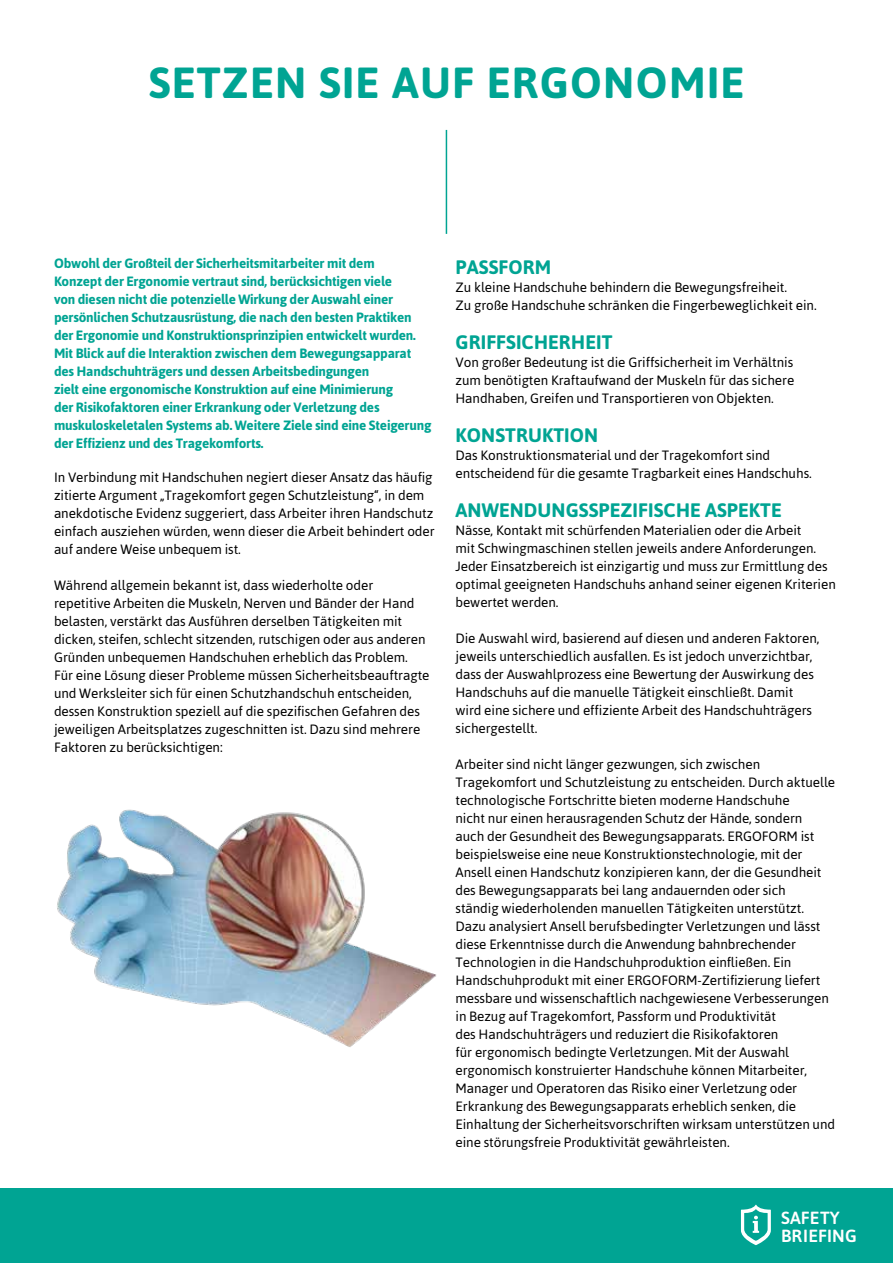
<style>
.page{position:relative;width:893px;height:1263px;background:#fff}
.page>*{position:absolute;margin:0;border:0;box-sizing:border-box;transform-origin:0 0}
.t1{font:700 43.5px "Asap";letter-spacing:.03em;color:#00a493}
.t2{font:700 19.5px "Asap";letter-spacing:.005em;color:#00a493}
.t3{font:500 17.55px/17.5px "Asap";letter-spacing:.01em;color:#fff}
.t4{font:13.5px/18px "Asap";letter-spacing:-.005em;color:#000}
.t5{font:700 13.5px/18px "Asap";letter-spacing:-.015em;color:#00a493}
</style>
<div class="page">
<hr style="left:446px;top:130px;width:1px;height:104px;background:#00a493">
<img style="left:57px;top:809px;width:379px;height:238px">
<div style="left:0;top:1188px;width:893px;height:75px;background:#00a493"></div>
<svg style="left:741px;top:1205px;width:30px;height:40px"></svg>
<h1 class="t1" style="left:149px;top:53px;width:597px">SETZEN SIE AUF ERGONOMIE</h1>
<p class="t5" style="left:54px;top:254px;width:379px">Obwohl der Großteil der Sicherheitsmitarbeiter mit dem<br>Konzept der Ergonomie vertraut sind, berücksichtigen viele<br>von diesen nicht die potenzielle Wirkung der Auswahl einer persönlichen Schutzausrüstung, die nach den besten Praktiken der Ergonomie und Konstruktionsprinzipien entwickelt wurden.<br>Mit Blick auf die Interaktion zwischen dem Bewegungsapparat des Handschuhträgers und dessen Arbeitsbedingungen<br>zielt eine ergonomische Konstruktion auf eine Minimierung<br>der Risikofaktoren einer Erkrankung oder Verletzung des muskuloskeletalen Systems ab. Weitere Ziele sind eine Steigerung der Effizienz und des Tragekomforts.</p>
<p class="t4" style="left:54px;top:468px;width:382px">In Verbindung mit Handschuhen negiert dieser Ansatz das häufig zitierte Argument „Tragekomfort gegen Schutzleistung“, in dem anekdotische Evidenz suggeriert, dass Arbeiter ihren Handschutz einfach ausziehen würden, wenn dieser die Arbeit behindert oder auf andere Weise unbequem ist.</p>
<p class="t4" style="left:54px;top:576px;width:377px">Während allgemein bekannt ist, dass wiederholte oder repetitive Arbeiten die Muskeln, Nerven und Bänder der Hand belasten, verstärkt das Ausführen derselben Tätigkeiten mit dicken, steifen, schlecht sitzenden, rutschigen oder aus anderen Gründen unbequemen Handschuhen erheblich das Problem.<br>Für eine Lösung dieser Probleme müssen Sicherheitsbeauftragte und Werksleiter sich für einen Schutzhandschuh entscheiden, dessen Konstruktion speziell auf die spezifischen Gefahren des jeweiligen Arbeitsplatzes zugeschnitten ist. Dazu sind mehrere Faktoren zu berücksichtigen:</p>
<h2 class="t2" style="left:456px;top:254px;width:97px">PASSFORM</h2>
<p class="t4" style="left:455px;top:278px;width:363px">Zu kleine Handschuhe behindern die Bewegungsfreiheit.<br>Zu große Handschuhe schränken die Fingerbeweglichkeit ein.</p>
<h2 class="t2" style="left:456px;top:329px;width:158px">GRIFFSICHERHEIT</h2>
<p class="t4" style="left:455px;top:353px;width:340px;text-align:justify">Von großer Bedeutung ist die Griffsicherheit im Verhältnis zum benötigten Kraftaufwand der Muskeln für das sichere Handhaben, Greifen und Transportieren von Objekten.</p>
<h2 class="t2" style="left:456px;top:422px;width:144px">KONSTRUKTION</h2>
<p class="t4" style="left:455px;top:446px;width:358px">Das Konstruktionsmaterial und der Tragekomfort sind entscheidend für die gesamte Tragbarkeit eines Handschuhs.</p>
<h2 class="t2" style="left:456px;top:497px;width:328px">ANWENDUNGSSPEZIFISCHE ASPEKTE</h2>
<p class="t4" style="left:455px;top:521px;width:382px">Nässe, Kontakt mit schürfenden Materialien oder die Arbeit<br>mit Schwingmaschinen stellen jeweils andere Anforderungen.<br>Jeder Einsatzbereich ist einzigartig und muss zur Ermittlung des optimal geeigneten Handschuhs anhand seiner eigenen Kriterien bewertet werden.</p>
<p class="t4" style="left:455px;top:629px;width:365px">Die Auswahl wird, basierend auf diesen und anderen Faktoren, jeweils unterschiedlich ausfallen. Es ist jedoch unverzichtbar, dass der Auswahlprozess eine Bewertung der Auswirkung des Handschuhs auf die manuelle Tätigkeit einschließt. Damit wird eine sichere und effiziente Arbeit des Handschuhträgers sichergestellt.</p>
<p class="t4" style="left:455px;top:755px;width:381px">Arbeiter sind nicht länger gezwungen, sich zwischen Tragekomfort und Schutzleistung zu entscheiden. Durch aktuelle technologische Fortschritte bieten moderne Handschuhe<br>nicht nur einen herausragenden Schutz der Hände, sondern<br>auch der Gesundheit des Bewegungsapparats. ERGOFORM ist beispielsweise eine neue Konstruktionstechnologie, mit der Ansell einen Handschutz konzipieren kann, der die Gesundheit des Bewegungsapparats bei lang andauernden oder sich<br>ständig wiederholenden manuellen Tätigkeiten unterstützt.<br>Dazu analysiert Ansell berufsbedingter Verletzungen und lässt diese Erkenntnisse durch die Anwendung bahnbrechender Technologien in die Handschuhproduktion einfließen. Ein Handschuhprodukt mit einer ERGOFORM-Zertifizierung liefert messbare und wissenschaftlich nachgewiesene Verbesserungen in Bezug auf Tragekomfort, Passform und Produktivität<br>des Handschuhträgers und reduziert die Risikofaktoren<br>für ergonomisch bedingte Verletzungen. Mit der Auswahl ergonomisch konstruierter Handschuhe können Mitarbeiter, Manager und Operatoren das Risiko einer Verletzung oder Erkrankung des Bewegungsapparats erheblich senken, die Einhaltung der Sicherheitsvorschriften wirksam unterstützen und eine störungsfreie Produktivität gewährleisten.</p>
<p class="t3" style="left:781px;top:1208px;width:77px">SAFETY<br>BRIEFING</p>
</div>
